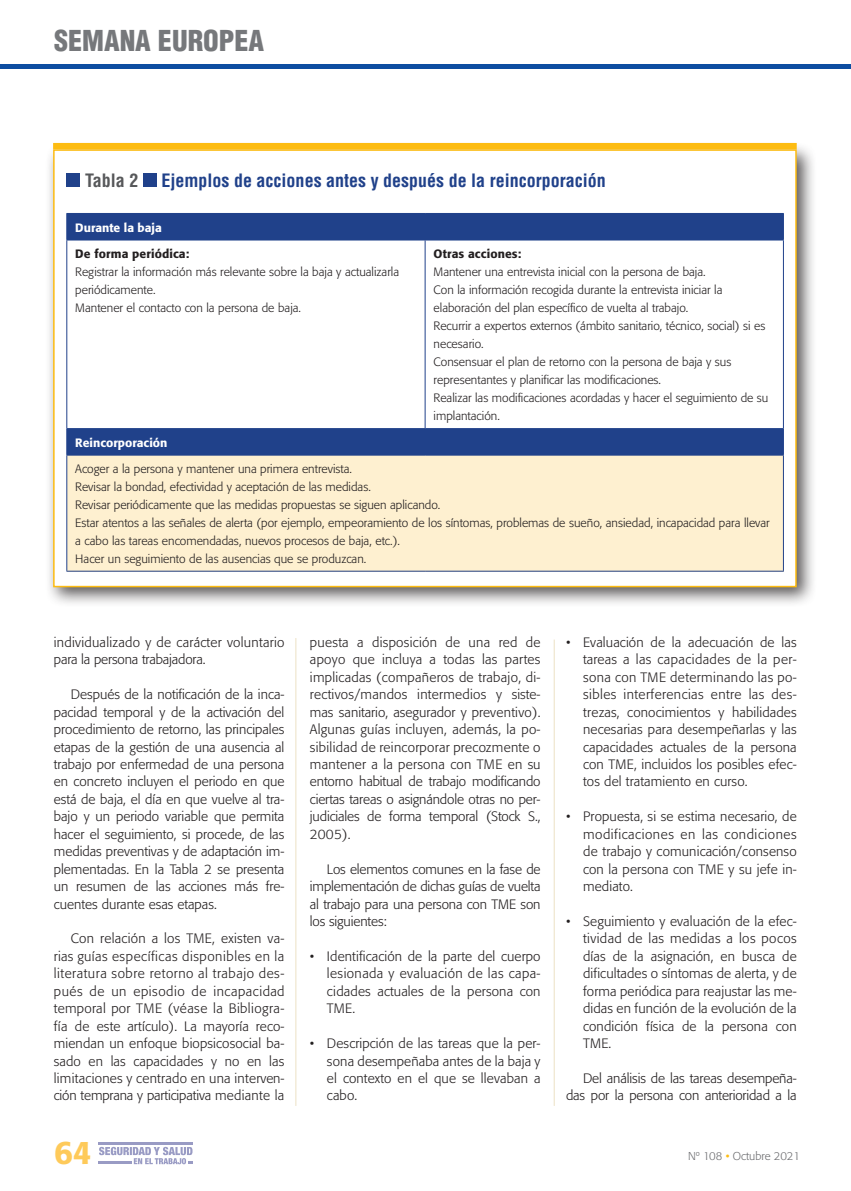
<style>
.page{position:relative;width:851px;height:1191px;background:#fff}
.page>*{position:absolute;margin:0;border:0;box-sizing:border-box;transform-origin:0 0}
.t1{font:500 32.4px "Formata";color:#feca5a}
.t2{font:900 condensed 28.05px "Helvetica LT Std";color:#76787b}
.t3{font:700 condensed 18px "Helvetica LT Std";color:#20418a}
.t4{font:700 condensed 18px "Helvetica LT Std";color:#57585a}
.t5{font:300 13.5px/17.4px "Formata";letter-spacing:.01em;color:#231f20;text-align:justify}
.t6{font:300 13.5px/17.4px "Formata";letter-spacing:-.01em;color:#231f20;text-align:right}
.t7{font:300 12px/18px "Formata";color:#231f20}
.t8{font:500 12px "Formata";letter-spacing:.01em;color:#231f20}
.t9{font:500 12px "Formata";color:#fff}
.t10{font:300 11.25px "Formata";color:#6c6d70}
.s1{font-weight:400;color:#fdbc12}
</style>
<div class="page">
<hr style="left:0;top:65px;width:850px;height:4px;background:#0d4da1">
<hr style="left:98px;top:1142px;width:95px;height:2px;background:#999bc4">
<hr style="left:98px;top:1161px;width:34px;height:3px;background:#999bc4">
<svg style="left:99px;top:1146px;width:94px;height:18px"></svg>
<hr style="left:553px;top:639px;width:1px;height:467px;background:#ece1c5">
<hr style="left:295px;top:638px;width:1px;height:468px;background:#ece1c5">
<div style="left:45px;top:141px;width:772px;height:467px;background:#231f20;opacity:.75"></div>
<div style="left:53px;top:149px;width:743px;height:438px;background:#fff;border:2px solid #fdbc12"></div>
<div style="left:53px;top:143px;width:743px;height:6px;background:#fdbc12"></div>
<div style="left:66px;top:174px;width:14px;height:13px;background:#20418a"></div>
<div style="left:143px;top:174px;width:13px;height:13px;background:#20418a"></div>
<svg style="left:67px;top:214px;width:716px;height:241px"></svg>
<div style="left:67px;top:455px;width:716px;height:116px;background:#fef0d0"></div>
<hr style="left:424px;top:240px;width:1px;height:188px;background:#20418a">
<hr style="left:66px;top:213px;width:359px;height:1px;background:#20418a">
<hr style="left:425px;top:213px;width:358px;height:1px;background:#20418a">
<hr style="left:66px;top:240px;width:359px;height:1px;background:#20418a">
<hr style="left:66px;top:240px;width:1px;height:188px;background:#20418a">
<hr style="left:425px;top:240px;width:358px;height:1px;background:#20418a">
<hr style="left:783px;top:240px;width:1px;height:188px;background:#20418a">
<hr style="left:66px;top:428px;width:359px;height:1px;background:#20418a">
<hr style="left:425px;top:428px;width:358px;height:1px;background:#20418a">
<hr style="left:66px;top:455px;width:359px;height:1px;background:#20418a">
<hr style="left:66px;top:455px;width:1px;height:116px;background:#20418a">
<hr style="left:425px;top:455px;width:358px;height:1px;background:#20418a">
<hr style="left:783px;top:455px;width:1px;height:116px;background:#20418a">
<hr style="left:66px;top:571px;width:359px;height:1px;background:#20418a">
<hr style="left:425px;top:571px;width:358px;height:1px;background:#20418a">
<svg style="left:66px;top:214px;width:1px;height:26px"></svg>
<svg style="left:783px;top:214px;width:1px;height:26px"></svg>
<svg style="left:66px;top:429px;width:1px;height:26px"></svg>
<svg style="left:783px;top:429px;width:1px;height:26px"></svg>
<h2 class="t2" style="left:54px;top:23px;width:212px">SEMANA EUROPEA</h2>
<h3 class="t4" style="left:85px;top:169px;width:55px">Tabla 2</h3>
<h3 class="t3" style="left:161px;top:169px;width:445px">Ejemplos de acciones antes y después de la reincorporación</h3>
<p class="t9" style="left:75px;top:220px;width:88px">Durante la baja</p>
<p class="t8" style="left:75px;top:246px;width:115px">De forma periódica:</p>
<p class="t7" style="left:75px;top:263px;width:325px">Registrar la información más relevante sobre la baja y actualizarla periódicamente.<br>Mantener el contacto con la persona de baja.</p>
<p class="t8" style="left:433px;top:246px;width:89px">Otras acciones:</p>
<p class="t7" style="left:433px;top:263px;width:336px">Mantener una entrevista inicial con la persona de baja.<br>Con la información recogida durante la entrevista iniciar la elaboración del plan específico de vuelta al trabajo.<br>Recurrir a expertos externos (ámbito sanitario, técnico, social) si es necesario.<br>Consensuar el plan de retorno con la persona de baja y sus representantes y planificar las modificaciones.<br>Realizar las modificaciones acordadas y hacer el seguimiento de su implantación.</p>
<p class="t9" style="left:75px;top:435px;width:93px">Reincorporación</p>
<p class="t7" style="left:75px;top:459px;width:695px">Acoger a la persona y mantener una primera entrevista.<br>Revisar la bondad, efectividad y aceptación de las medidas.<br>Revisar periódicamente que las medidas propuestas se siguen aplicando.<br>Estar atentos a las señales de alerta (por ejemplo, empeoramiento de los síntomas, problemas de sueño, ansiedad, incapacidad para llevar a cabo las tareas encomendadas, nuevos procesos de baja, etc.).<br>Hacer un seguimiento de las ausencias que se produzcan.</p>
<p class="t5" style="left:54px;top:633px;width:232px">individualizado y de carácter voluntario para la persona trabajadora.</p>
<p class="t5" style="left:54px;top:686px;width:232px;text-indent:17px">Después de la notificación de la inca&shy;pacidad temporal y de la activación del procedimiento de retorno, las principales etapas de la gestión de una ausencia al trabajo por enfermedad de una persona en concreto incluyen el periodo en que está de baja, el día en que vuelve al tra&shy;bajo y un periodo variable que permita hacer el seguimiento, si procede, de las medidas preventivas y de adaptación im&shy;plementadas. En la Tabla 2 se presenta un resumen de las acciones más fre&shy;cuentes durante esas etapas.</p>
<p class="t5" style="left:54px;top:930px;width:232px;text-indent:17px">Con relación a los TME, existen va&shy;rias guías específicas disponibles en la literatura sobre retorno al trabajo des&shy;pués de un episodio de incapacidad temporal por TME (véase la Bibliogra&shy;fía de este artículo). La mayoría reco&shy;miendan un enfoque biopsicosocial ba&shy;sado en las capacidades y no en las limitaciones y centrado en una interven&shy;ción temprana y participativa mediante la</p>
<h1 class="t1" style="left:54px;top:1132px;width:39px">64</h1>
<p class="t5" style="left:310px;top:633px;width:232px">puesta a disposición de una red de apoyo que incluya a todas las partes implicadas (compañeros de trabajo, di&shy;rectivos/mandos intermedios y siste&shy;mas sanitario, asegurador y preventivo).<br>Algunas guías incluyen, además, la po&shy;sibilidad de reincorporar precozmente o mantener a la persona con TME en su entorno habitual de trabajo modificando ciertas tareas o asignándole otras no per&shy;judiciales de forma temporal (Stock S., 2005).</p>
<p class="t5" style="left:310px;top:860px;width:232px;text-indent:17px">Los elementos comunes en la fase de implementación de dichas guías de vuelta al trabajo para una persona con TME son los siguientes:</p>
<p class="t5" style="left:327px;top:947px;width:215px;text-indent:-17px">• Identificación de la parte del cuerpo lesionada y evaluación de las capa&shy;cidades actuales de la persona con TME.</p>
<p class="t5" style="left:327px;top:1034px;width:215px;text-indent:-17px">• Descripción de las tareas que la per&shy;sona desempeñaba antes de la baja y el contexto en el que se llevaban a cabo.</p>
<p class="t5" style="left:583px;top:633px;width:215px;text-indent:-17px">• Evaluación de la adecuación de las tareas a las capacidades de la per&shy;sona con TME determinando las po&shy;sibles interferencias entre las des&shy;trezas, conocimientos y habilidades necesarias para desempeñarlas y las capacidades actuales de la persona con TME, incluidos los posibles efec&shy;tos del tratamiento en curso.</p>
<p class="t5" style="left:583px;top:808px;width:215px;text-indent:-17px">• Propuesta, si se estima necesario, de modificaciones en las condiciones de trabajo y comunicación/consenso con la persona con TME y su jefe in&shy;mediato.</p>
<p class="t5" style="left:583px;top:912px;width:215px;text-indent:-17px">• Seguimiento y evaluación de la efec&shy;tividad de las medidas a los pocos días de la asignación, en busca de dificultades o síntomas de alerta, y de forma periódica para reajustar las me&shy;didas en función de la evolución de la condición física de la persona con TME.</p>
<p class="t6" style="left:566px;top:1069px;width:232px">Del análisis de las tareas desempeña&shy;das por la persona con anterioridad a la</p>
<p class="t10" style="left:688px;top:1149px;width:113px">Nº 108 <span class="s1">•</span> Octubre 2021</p>
</div>
